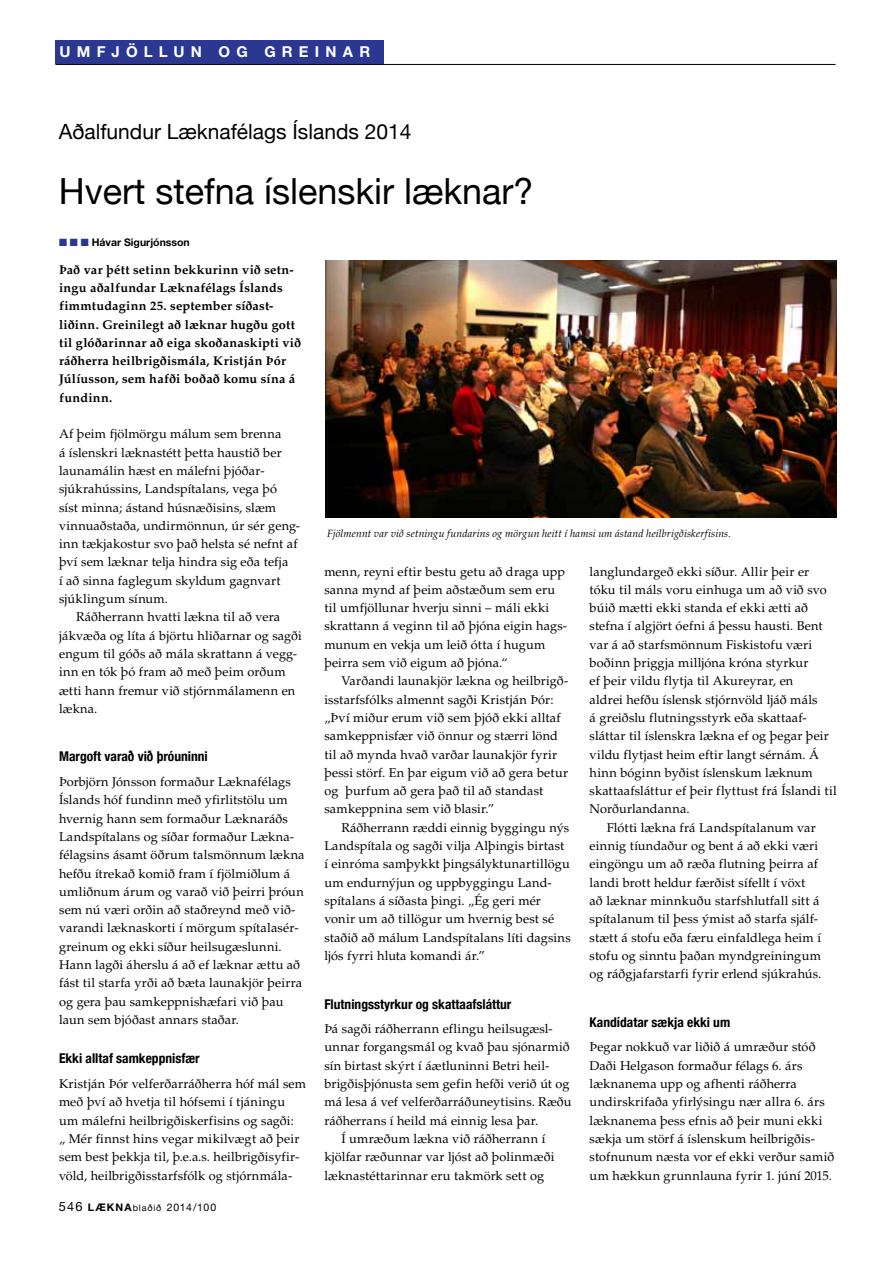
<style>
.page{position:relative;width:893px;height:1263px;background:#fff}
.page>*{position:absolute;margin:0;border:0;box-sizing:border-box;transform-origin:0 0}
.t1{font:36px "Helvetica Neue";color:#000}
.t2{font:21px "Helvetica Neue";color:#000}
.t3{font:700 15px "Helvetica Neue";letter-spacing:.41em;color:#fff}
.t4{font:700 condensed 13.5px "Helvetica Neue";color:#000}
.t5{font:12.75px/18.3px "Palatino";letter-spacing:.01em;color:#000}
.t6{font:700 12.75px/18.3px "Palatino";letter-spacing:.015em;color:#000}
.t7{font:italic 10.5px "Palatino";letter-spacing:.015em;color:#000}
.t8{font:10.5px "Helvetica Neue";letter-spacing:.065em;color:#000}
.t9{font:700 10.5px "Helvetica Neue";color:#000}
.s1{color:#2c3791}
.s2{font-size:12.75px}
.s3{font-weight:700}
.s4{font-size:9px}
</style>
<div class="page">
<div style="left:55px;top:41px;width:329px;height:23px;background:#2c3791"></div>
<hr style="left:55px;top:64px;width:781px;height:1px;background:#000">
<img style="left:325px;top:261px;width:512px;height:256px">
<p class="t3" style="left:60px;top:42px;width:137px">UMFJÖLL UN</p>
<p class="t3" style="left:219px;top:42px;width:110px">OG GREINA</p>
<p class="t3" style="left:359px;top:42px;width:12px">R</p>
<h2 class="t2" style="left:59px;top:119px;width:354px">Aðalfundur Læknafélags Íslands 2014</h2>
<h1 class="t1" style="left:59px;top:169px;width:476px">Hvert stefna íslenskir læknar?</h1>
<p class="t9" style="left:59px;top:236px;width:132px"><span class="s1">■</span> <span class="s1">■</span> <span class="s1">■</span> Hávar Sigurjónsson</p>
<p class="t6" style="left:59px;top:260px;width:244px">Það var þétt setinn bekkurinn við setn&shy;ingu aðalfundar Læknafélags Íslands fimmtudaginn 25. september síðast&shy;liðinn. Greinilegt að læknar hugðu gott til glóðarinnar að eiga skoðanaskipti við ráðherra heilbrigðismála, Kristján Þór Júlíusson, sem hafði boðað komu sína á fundinn.</p>
<p class="t5" style="left:59px;top:425px;width:224px">Af þeim fjölmörgu málum sem brenna</p>
<p class="t5" style="left:59px;top:443px;width:224px">á íslenskri læknastétt þetta haustið ber</p>
<p class="t5" style="left:59px;top:462px;width:207px">launamálin hæst en málefni þjóðar-</p>
<p class="t5" style="left:59px;top:480px;width:220px">sjúkrahússins, Landspítalans, vega þó</p>
<p class="t5" style="left:59px;top:498px;width:219px">síst minna; ástand húsnæðisins, slæm</p>
<p class="t5" style="left:59px;top:517px;width:242px">vinnuaðstaða, undirmönnun, úr sér geng-</p>
<p class="t5" style="left:59px;top:535px;width:240px">inn tækjakostur svo það helsta sé nefnt af</p>
<p class="t5" style="left:59px;top:553px;width:231px">því sem læknar telja hindra sig eða tefja</p>
<p class="t5" style="left:59px;top:571px;width:223px">í að sinna faglegum skyldum gagnvart</p>
<p class="t5" style="left:59px;top:590px;width:110px">sjúklingum sínum.</p>
<p class="t5" style="left:76px;top:608px;width:205px">Ráðherrann hvatti lækna til að vera</p>
<p class="t5" style="left:59px;top:626px;width:244px">jákvæða og líta á björtu hliðarnar og sagði</p>
<p class="t5" style="left:59px;top:645px;width:240px">engum til góðs að mála skrattann á vegg-</p>
<p class="t5" style="left:59px;top:663px;width:228px">inn en tók þó fram að með þeim orðum</p>
<p class="t5" style="left:59px;top:681px;width:238px">ætti hann fremur við stjórnmálamenn en</p>
<p class="t5" style="left:59px;top:699px;width:40px">lækna.</p>
<p class="t4" style="left:59px;top:748px;width:150px">Margoft varað við þróuninni</p>
<p class="t5" style="left:59px;top:773px;width:247px">Þorbjörn Jónsson formaður Læknafélags Íslands hóf fundinn með yfirlitstölu um hvernig hann sem formaður Læknaráðs Landspítalans og síðar formaður Lækna&shy;félagsins ásamt öðrum talsmönnum lækna hefðu ítrekað komið fram í fjölmiðlum á umliðnum árum og varað við þeirri þróun sem nú væri orðin að staðreynd með við&shy;varandi læknaskorti í mörgum spítalasér&shy;greinum og ekki síður heilsugæslunni.<br>Hann lagði áherslu á að ef læknar ættu að fást til starfa yrði að bæta launakjör þeirra og gera þau samkeppnishæfari við þau laun sem bjóðast annars staðar.</p>
<p class="t4" style="left:59px;top:1050px;width:142px">Ekki alltaf samkeppnisfær</p>
<p class="t5" style="left:59px;top:1075px;width:249px">Kristján Þór velferðarráðherra hóf mál sem með því að hvetja til hófsemi í tjáningu um málefni heilbrigðiskerfisins og sagði:<br>„ Mér finnst hins vegar mikilvægt að þeir sem best þekkja til, þ.e.a.s. heilbrigðisyfir&shy;völd, heilbrigðisstarfsfólk og stjórnmála-</p>
<p class="t8" style="left:59px;top:1201px;width:159px"><span class="s2">546</span> <span class="s3">LÆKNA</span><span class="s4">blaðið</span> 2014/100</p>
<p class="t7" style="left:327px;top:528px;width:405px">Fjölmennt var við setningu fundarins og mörgun heitt í hamsi um ástand heilbrigðiskerfisins.</p>
<p class="t5" style="left:324px;top:562px;width:244px">menn, reyni eftir bestu getu að draga upp sanna mynd af þeim aðstæðum sem eru til umfjöllunar hverju sinni – máli ekki skrattann á veginn til að þjóna eigin hags&shy;munum en vekja um leið ótta í hugum þeirra sem við eigum að þjóna.“</p>
<p class="t5" style="left:324px;top:672px;width:245px;text-indent:17px">Varðandi launakjör lækna og heilbrigð&shy;isstarfsfólks almennt sagði Kristján Þór: „Því miður erum við sem þjóð ekki alltaf samkeppnisfær við önnur og stærri lönd til að mynda hvað varðar launakjör fyrir þessi störf. En þar eigum við að gera betur og þurfum að gera það til að standast samkeppnina sem við blasir.”</p>
<p class="t5" style="left:324px;top:818px;width:248px;text-indent:17px">Ráðherrann ræddi einnig byggingu nýs Landspítala og sagði vilja Alþingis birtast í einróma samþykkt þingsályktunartillögu um endurnýjun og uppbyggingu Land&shy;spítalans á síðasta þingi. „Ég geri mér vonir um að tillögur um hvernig best sé staðið að málum Landspítalans líti dagsins ljós fyrri hluta komandi ár.”</p>
<p class="t4" style="left:324px;top:995px;width:189px">Flutningsstyrkur og skattaafsláttur</p>
<p class="t5" style="left:324px;top:1020px;width:230px">Þá sagði ráðherrann eflingu heilsugæsl-</p>
<p class="t5" style="left:324px;top:1038px;width:247px">unnar forgangsmál og kvað þau sjónarmið</p>
<p class="t5" style="left:324px;top:1056px;width:226px">sín birtast skýrt í áætluninni Betri heil-</p>
<p class="t5" style="left:324px;top:1075px;width:247px">brigðisþjónusta sem gefin hefði verið út og</p>
<p class="t5" style="left:324px;top:1093px;width:249px">má lesa á vef velferðarráðuneytisins. Ræðu</p>
<p class="t5" style="left:324px;top:1111px;width:216px">ráðherrans í heild má einnig lesa þar.</p>
<p class="t5" style="left:341px;top:1130px;width:205px">Í umræðum lækna við ráðherrann í</p>
<p class="t5" style="left:324px;top:1148px;width:232px">kjölfar ræðunnar var ljóst að þolinmæði</p>
<p class="t5" style="left:324px;top:1166px;width:221px">læknastéttarinnar eru takmörk sett og</p>
<p class="t5" style="left:590px;top:562px;width:221px">langlundargeð ekki síður. Allir þeir er</p>
<p class="t5" style="left:590px;top:581px;width:239px">tóku til máls voru einhuga um að við svo</p>
<p class="t5" style="left:590px;top:599px;width:220px">búið mætti ekki standa ef ekki ætti að</p>
<p class="t5" style="left:590px;top:617px;width:234px">stefna í algjört óefni á þessu hausti. Bent</p>
<p class="t5" style="left:590px;top:635px;width:224px">var á að starfsmönnum Fiskistofu væri</p>
<p class="t5" style="left:590px;top:654px;width:220px">boðinn þriggja milljóna króna styrkur</p>
<p class="t5" style="left:590px;top:672px;width:205px">ef þeir vildu flytja til Akureyrar, en</p>
<p class="t5" style="left:590px;top:690px;width:230px">aldrei hefðu íslensk stjórnvöld ljáð máls</p>
<p class="t5" style="left:590px;top:709px;width:219px">á greiðslu flutningsstyrk eða skattaaf-</p>
<p class="t5" style="left:590px;top:727px;width:241px">sláttar til íslenskra lækna ef og þegar þeir</p>
<p class="t5" style="left:590px;top:745px;width:231px">vildu flytjast heim eftir langt sérnám. Á</p>
<p class="t5" style="left:590px;top:764px;width:225px">hinn bóginn byðist íslenskum læknum</p>
<p class="t5" style="left:590px;top:782px;width:249px">skattaafsláttur ef þeir flyttust frá Íslandi til</p>
<p class="t5" style="left:590px;top:800px;width:101px">Norðurlandanna.</p>
<p class="t5" style="left:607px;top:818px;width:211px">Flótti lækna frá Landspítalanum var</p>
<p class="t5" style="left:590px;top:837px;width:230px">einnig tíundaður og bent á að ekki væri</p>
<p class="t5" style="left:590px;top:855px;width:230px">eingöngu um að ræða flutning þeirra af</p>
<p class="t5" style="left:590px;top:873px;width:217px">landi brott heldur færðist sífellt í vöxt</p>
<p class="t5" style="left:590px;top:892px;width:231px">að læknar minnkuðu starfshlutfall sitt á</p>
<p class="t5" style="left:590px;top:910px;width:230px">spítalanum til þess ýmist að starfa sjálf-</p>
<p class="t5" style="left:590px;top:928px;width:233px">stætt á stofu eða færu einfaldlega heim í</p>
<p class="t5" style="left:590px;top:946px;width:233px">stofu og sinntu þaðan myndgreiningum</p>
<p class="t5" style="left:590px;top:965px;width:233px">og ráðgjafarstarfi fyrir erlend sjúkrahús.</p>
<p class="t4" style="left:590px;top:1014px;width:142px">Kandídatar sækja ekki um</p>
<p class="t5" style="left:590px;top:1038px;width:246px">Þegar nokkuð var liðið á umræður stóð Daði Helgason formaður félags 6. árs læknanema upp og afhenti ráðherra undirskrifaða yfirlýsingu nær allra 6. árs læknanema þess efnis að þeir muni ekki sækja um störf á íslenskum heilbrigðis&shy;stofnunum næsta vor ef ekki verður samið um hækkun grunnlauna fyrir 1. júní 2015.</p>
</div>
